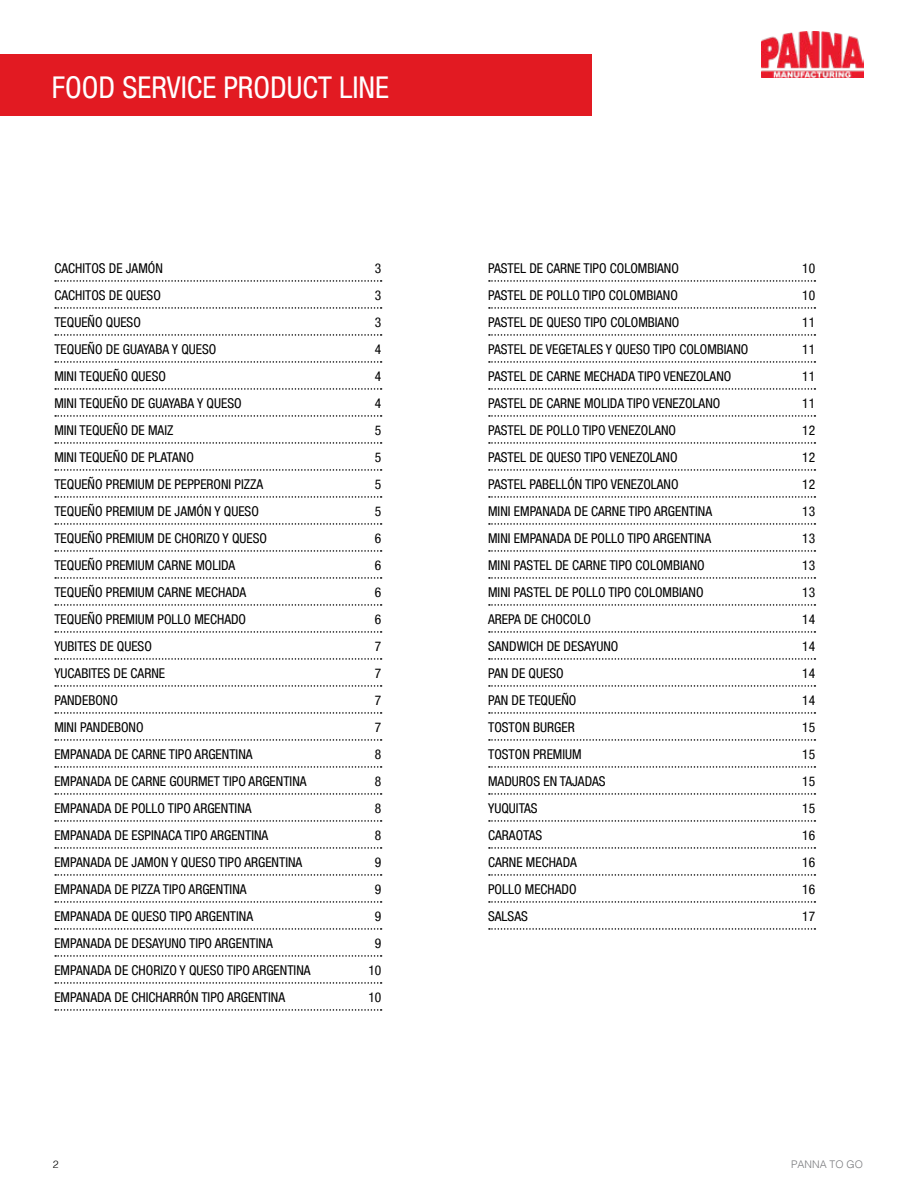
<style>
.page{position:relative;width:918px;height:1188px;background:#fff}
.page>*{position:absolute;margin:0;border:0;box-sizing:border-box;transform-origin:0 0}
.t1{font:condensed 30px "Helvetica Neue Condensed";color:#fff}
.t2{font:condensed 13.5px "Helvetica Neue Condensed";color:#000}
.t3{font:300 10.5px "Helvetica";color:#797a7d}
.t4{font:300 10.5px "Helvetica";color:#000}
</style>
<div class="page">
<img style="left:761px;top:32px;width:103px;height:46px">
<div style="left:0;top:54px;width:592px;height:62px;background:#e21a22"></div>
<svg style="left:55px;top:280px;width:327px;height:2px"></svg>
<svg style="left:55px;top:307px;width:327px;height:2px"></svg>
<svg style="left:55px;top:334px;width:327px;height:2px"></svg>
<svg style="left:55px;top:361px;width:327px;height:2px"></svg>
<svg style="left:55px;top:388px;width:327px;height:2px"></svg>
<svg style="left:55px;top:415px;width:327px;height:2px"></svg>
<svg style="left:55px;top:442px;width:327px;height:2px"></svg>
<svg style="left:55px;top:469px;width:327px;height:2px"></svg>
<svg style="left:55px;top:496px;width:327px;height:2px"></svg>
<svg style="left:55px;top:523px;width:327px;height:2px"></svg>
<svg style="left:55px;top:550px;width:327px;height:2px"></svg>
<svg style="left:55px;top:577px;width:327px;height:2px"></svg>
<svg style="left:55px;top:604px;width:327px;height:2px"></svg>
<svg style="left:55px;top:631px;width:327px;height:2px"></svg>
<svg style="left:55px;top:658px;width:327px;height:2px"></svg>
<svg style="left:55px;top:685px;width:327px;height:2px"></svg>
<svg style="left:55px;top:712px;width:327px;height:2px"></svg>
<svg style="left:55px;top:739px;width:327px;height:2px"></svg>
<svg style="left:55px;top:766px;width:327px;height:2px"></svg>
<svg style="left:55px;top:793px;width:327px;height:2px"></svg>
<svg style="left:55px;top:820px;width:327px;height:2px"></svg>
<svg style="left:55px;top:847px;width:327px;height:2px"></svg>
<svg style="left:55px;top:874px;width:327px;height:2px"></svg>
<svg style="left:55px;top:901px;width:327px;height:2px"></svg>
<svg style="left:55px;top:928px;width:327px;height:2px"></svg>
<svg style="left:55px;top:955px;width:327px;height:2px"></svg>
<svg style="left:55px;top:982px;width:327px;height:2px"></svg>
<svg style="left:55px;top:1009px;width:327px;height:2px"></svg>
<svg style="left:489px;top:280px;width:326px;height:2px"></svg>
<svg style="left:489px;top:307px;width:326px;height:2px"></svg>
<svg style="left:489px;top:334px;width:326px;height:2px"></svg>
<svg style="left:489px;top:361px;width:326px;height:2px"></svg>
<svg style="left:489px;top:388px;width:326px;height:2px"></svg>
<svg style="left:489px;top:415px;width:326px;height:2px"></svg>
<svg style="left:489px;top:442px;width:326px;height:2px"></svg>
<svg style="left:489px;top:469px;width:326px;height:2px"></svg>
<svg style="left:489px;top:496px;width:326px;height:2px"></svg>
<svg style="left:489px;top:523px;width:326px;height:2px"></svg>
<svg style="left:489px;top:550px;width:326px;height:2px"></svg>
<svg style="left:489px;top:577px;width:326px;height:2px"></svg>
<svg style="left:489px;top:604px;width:326px;height:2px"></svg>
<svg style="left:489px;top:631px;width:326px;height:2px"></svg>
<svg style="left:489px;top:658px;width:326px;height:2px"></svg>
<svg style="left:489px;top:685px;width:326px;height:2px"></svg>
<svg style="left:489px;top:712px;width:326px;height:2px"></svg>
<svg style="left:489px;top:739px;width:326px;height:2px"></svg>
<svg style="left:489px;top:766px;width:326px;height:2px"></svg>
<svg style="left:489px;top:793px;width:326px;height:2px"></svg>
<svg style="left:489px;top:820px;width:326px;height:2px"></svg>
<svg style="left:489px;top:847px;width:326px;height:2px"></svg>
<svg style="left:489px;top:874px;width:326px;height:2px"></svg>
<svg style="left:489px;top:901px;width:326px;height:2px"></svg>
<svg style="left:489px;top:928px;width:326px;height:2px"></svg>
<h1 class="t1" style="left:52px;top:70px;width:339px">FOOD SERVICE PRODUCT LINE</h1>
<p class="t2" style="left:54px;top:261px;width:110px">CACHITOS DE JAMÓN</p>
<p class="t2" style="left:375px;top:261px;width:8px">3</p>
<p class="t2" style="left:54px;top:288px;width:108px">CACHITOS DE QUESO</p>
<p class="t2" style="left:375px;top:288px;width:8px">3</p>
<p class="t2" style="left:54px;top:315px;width:88px">TEQUEÑO QUESO</p>
<p class="t2" style="left:375px;top:315px;width:8px">3</p>
<p class="t2" style="left:54px;top:342px;width:164px">TEQUEÑO DE GUAYABA Y QUESO</p>
<p class="t2" style="left:375px;top:342px;width:8px">4</p>
<p class="t2" style="left:54px;top:369px;width:113px">MINI TEQUEÑO QUESO</p>
<p class="t2" style="left:375px;top:369px;width:8px">4</p>
<p class="t2" style="left:54px;top:396px;width:189px">MINI TEQUEÑO DE GUAYABA Y QUESO</p>
<p class="t2" style="left:375px;top:396px;width:8px">4</p>
<p class="t2" style="left:54px;top:423px;width:121px">MINI TEQUEÑO DE MAIZ</p>
<p class="t2" style="left:375px;top:423px;width:8px">5</p>
<p class="t2" style="left:54px;top:450px;width:141px">MINI TEQUEÑO DE PLATANO</p>
<p class="t2" style="left:375px;top:450px;width:8px">5</p>
<p class="t2" style="left:54px;top:477px;width:210px">TEQUEÑO PREMIUM DE PEPPERONI PIZZA</p>
<p class="t2" style="left:375px;top:477px;width:8px">5</p>
<p class="t2" style="left:54px;top:504px;width:206px">TEQUEÑO PREMIUM DE JAMÓN Y QUESO</p>
<p class="t2" style="left:375px;top:504px;width:8px">5</p>
<p class="t2" style="left:54px;top:531px;width:214px">TEQUEÑO PREMIUM DE CHORIZO Y QUESO</p>
<p class="t2" style="left:375px;top:531px;width:8px">6</p>
<p class="t2" style="left:54px;top:558px;width:183px">TEQUEÑO PREMIUM CARNE MOLIDA</p>
<p class="t2" style="left:375px;top:558px;width:8px">6</p>
<p class="t2" style="left:54px;top:585px;width:194px">TEQUEÑO PREMIUM CARNE MECHADA</p>
<p class="t2" style="left:375px;top:585px;width:8px">6</p>
<p class="t2" style="left:54px;top:612px;width:193px">TEQUEÑO PREMIUM POLLO MECHADO</p>
<p class="t2" style="left:375px;top:612px;width:8px">6</p>
<p class="t2" style="left:54px;top:639px;width:99px">YUBITES DE QUESO</p>
<p class="t2" style="left:375px;top:639px;width:8px">7</p>
<p class="t2" style="left:54px;top:666px;width:112px">YUCABITES DE CARNE</p>
<p class="t2" style="left:375px;top:666px;width:8px">7</p>
<p class="t2" style="left:54px;top:693px;width:65px">PANDEBONO</p>
<p class="t2" style="left:375px;top:693px;width:8px">7</p>
<p class="t2" style="left:54px;top:720px;width:91px">MINI PANDEBONO</p>
<p class="t2" style="left:375px;top:720px;width:8px">7</p>
<p class="t2" style="left:54px;top:747px;width:200px">EMPANADA DE CARNE TIPO ARGENTINA</p>
<p class="t2" style="left:375px;top:747px;width:8px">8</p>
<p class="t2" style="left:54px;top:774px;width:254px">EMPANADA DE CARNE GOURMET TIPO ARGENTINA</p>
<p class="t2" style="left:375px;top:774px;width:8px">8</p>
<p class="t2" style="left:54px;top:801px;width:199px">EMPANADA DE POLLO TIPO ARGENTINA</p>
<p class="t2" style="left:375px;top:801px;width:8px">8</p>
<p class="t2" style="left:54px;top:828px;width:216px">EMPANADA DE ESPINACA TIPO ARGENTINA</p>
<p class="t2" style="left:375px;top:828px;width:8px">8</p>
<p class="t2" style="left:54px;top:855px;width:250px">EMPANADA DE JAMON Y QUESO TIPO ARGENTINA</p>
<p class="t2" style="left:375px;top:855px;width:8px">9</p>
<p class="t2" style="left:54px;top:882px;width:194px">EMPANADA DE PIZZA TIPO ARGENTINA</p>
<p class="t2" style="left:375px;top:882px;width:8px">9</p>
<p class="t2" style="left:54px;top:909px;width:200px">EMPANADA DE QUESO TIPO ARGENTINA</p>
<p class="t2" style="left:375px;top:909px;width:8px">9</p>
<p class="t2" style="left:54px;top:936px;width:220px">EMPANADA DE DESAYUNO TIPO ARGENTINA</p>
<p class="t2" style="left:375px;top:936px;width:8px">9</p>
<p class="t2" style="left:54px;top:963px;width:258px">EMPANADA DE CHORIZO Y QUESO TIPO ARGENTINA</p>
<p class="t2" style="left:368px;top:963px;width:14px">10</p>
<p class="t2" style="left:54px;top:990px;width:232px">EMPANADA DE CHICHARRÓN TIPO ARGENTINA</p>
<p class="t2" style="left:368px;top:990px;width:14px">10</p>
<p class="t2" style="left:488px;top:261px;width:192px">PASTEL DE CARNE TIPO COLOMBIANO</p>
<p class="t2" style="left:802px;top:261px;width:14px">10</p>
<p class="t2" style="left:488px;top:288px;width:191px">PASTEL DE POLLO TIPO COLOMBIANO</p>
<p class="t2" style="left:802px;top:288px;width:14px">10</p>
<p class="t2" style="left:488px;top:315px;width:193px">PASTEL DE QUESO TIPO COLOMBIANO</p>
<p class="t2" style="left:802px;top:315px;width:14px">11</p>
<p class="t2" style="left:488px;top:342px;width:262px">PASTEL DE VEGETALES Y QUESO TIPO COLOMBIANO</p>
<p class="t2" style="left:802px;top:342px;width:14px">11</p>
<p class="t2" style="left:488px;top:369px;width:245px">PASTEL DE CARNE MECHADA TIPO VENEZOLANO</p>
<p class="t2" style="left:802px;top:369px;width:14px">11</p>
<p class="t2" style="left:488px;top:396px;width:234px">PASTEL DE CARNE MOLIDA TIPO VENEZOLANO</p>
<p class="t2" style="left:802px;top:396px;width:14px">11</p>
<p class="t2" style="left:488px;top:423px;width:189px">PASTEL DE POLLO TIPO VENEZOLANO</p>
<p class="t2" style="left:802px;top:423px;width:14px">12</p>
<p class="t2" style="left:488px;top:450px;width:191px">PASTEL DE QUESO TIPO VENEZOLANO</p>
<p class="t2" style="left:802px;top:450px;width:14px">12</p>
<p class="t2" style="left:488px;top:477px;width:192px">PASTEL PABELLÓN TIPO VENEZOLANO</p>
<p class="t2" style="left:802px;top:477px;width:14px">12</p>
<p class="t2" style="left:488px;top:504px;width:226px">MINI EMPANADA DE CARNE TIPO ARGENTINA</p>
<p class="t2" style="left:802px;top:504px;width:14px">13</p>
<p class="t2" style="left:488px;top:531px;width:225px">MINI EMPANADA DE POLLO TIPO ARGENTINA</p>
<p class="t2" style="left:802px;top:531px;width:14px">13</p>
<p class="t2" style="left:488px;top:558px;width:218px">MINI PASTEL DE CARNE TIPO COLOMBIANO</p>
<p class="t2" style="left:802px;top:558px;width:14px">13</p>
<p class="t2" style="left:488px;top:585px;width:217px">MINI PASTEL DE POLLO TIPO COLOMBIANO</p>
<p class="t2" style="left:802px;top:585px;width:14px">13</p>
<p class="t2" style="left:488px;top:612px;width:104px">AREPA DE CHOCOLO</p>
<p class="t2" style="left:802px;top:612px;width:14px">14</p>
<p class="t2" style="left:488px;top:639px;width:132px">SANDWICH DE DESAYUNO</p>
<p class="t2" style="left:802px;top:639px;width:14px">14</p>
<p class="t2" style="left:488px;top:666px;width:77px">PAN DE QUESO</p>
<p class="t2" style="left:802px;top:666px;width:14px">14</p>
<p class="t2" style="left:488px;top:693px;width:90px">PAN DE TEQUEÑO</p>
<p class="t2" style="left:802px;top:693px;width:14px">14</p>
<p class="t2" style="left:488px;top:720px;width:88px">TOSTON BURGER</p>
<p class="t2" style="left:802px;top:720px;width:14px">15</p>
<p class="t2" style="left:488px;top:747px;width:95px">TOSTON PREMIUM</p>
<p class="t2" style="left:802px;top:747px;width:14px">15</p>
<p class="t2" style="left:488px;top:774px;width:119px">MADUROS EN TAJADAS</p>
<p class="t2" style="left:802px;top:774px;width:14px">15</p>
<p class="t2" style="left:488px;top:801px;width:51px">YUQUITAS</p>
<p class="t2" style="left:802px;top:801px;width:14px">15</p>
<p class="t2" style="left:488px;top:828px;width:56px">CARAOTAS</p>
<p class="t2" style="left:802px;top:828px;width:14px">16</p>
<p class="t2" style="left:488px;top:855px;width:90px">CARNE MECHADA</p>
<p class="t2" style="left:802px;top:855px;width:14px">16</p>
<p class="t2" style="left:488px;top:882px;width:90px">POLLO MECHADO</p>
<p class="t2" style="left:802px;top:882px;width:14px">16</p>
<p class="t2" style="left:488px;top:909px;width:41px">SALSAS</p>
<p class="t2" style="left:802px;top:909px;width:14px">17</p>
<p class="t4" style="left:53px;top:1155px;width:7px">2</p>
<p class="t3" style="left:791px;top:1155px;width:73px">PANNA TO GO</p>
</div>
